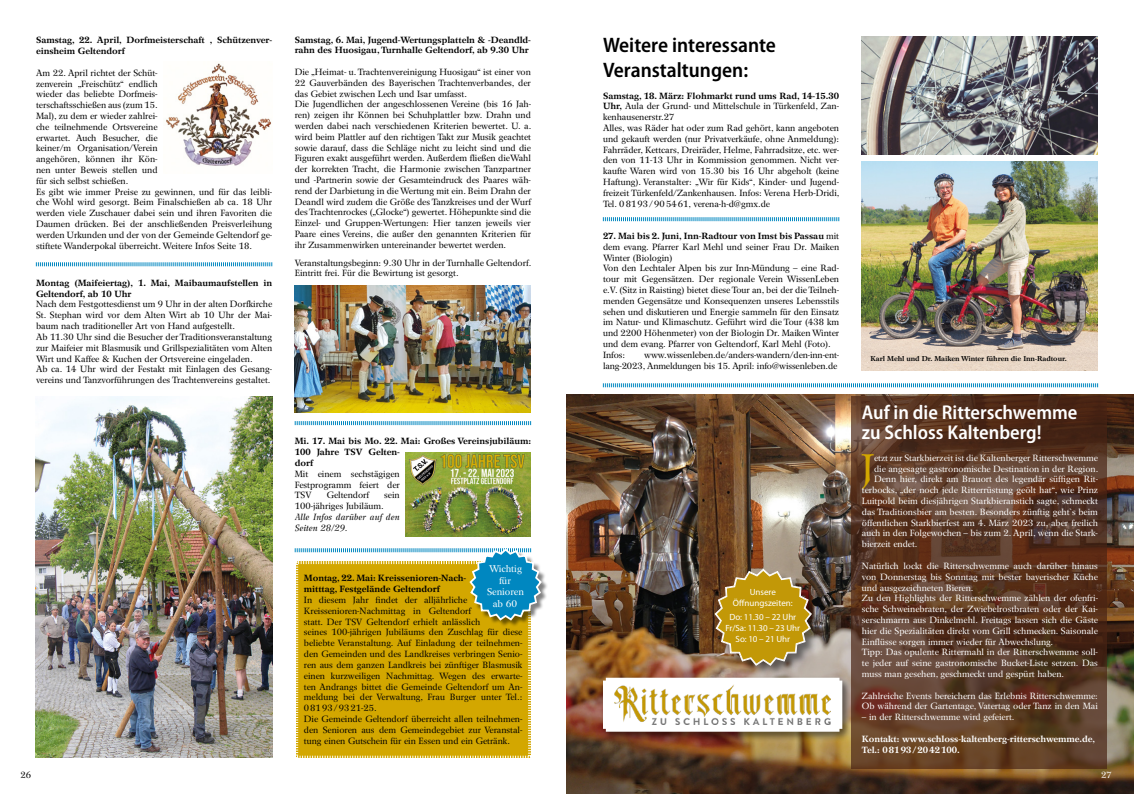
<style>
.page{position:relative;width:1134px;height:794px;background:#fff}
.page>*{position:absolute;margin:0;border:0;box-sizing:border-box;transform-origin:0 0}
.t1{font:39.8px "Wilke LT Std";color:#d3a700}
.t2{font:600 semi-condensed 21px/25.2px "Myriad Pro";color:#000}
.t3{font:600 semi-condensed 20px/20px "Myriad Pro";color:#fff}
.t4{font:9.7px/11.6px "Wilke LT Std";color:#fff;text-align:center}
.t5{font:9px/10.8px "Wilke LT Std";color:#000}
.t6{font:9px/10.8px "Wilke LT Std";color:#fff}
.t7{font:700 9px/10.8px "Wilke LT Std";color:#000}
.t8{font:700 9px/10.8px "Wilke LT Std";color:#fff}
.t9{font:9px/10.8px "Myriad Pro";letter-spacing:-.005em;color:#fff;text-align:center}
.t10{font:italic 9px/10.8px "Wilke LT Std";color:#000}
.t11{font:700 7px "Wilke LT Std";color:#000}
.s1{font-weight:700}
</style>
<div class="page">
<img style="left:567px;top:394px;width:567px;height:400px">
<img style="left:862px;top:161px;width:236px;height:209px">
<svg style="left:603px;top:217px;width:236px;height:4px"></svg>
<svg style="left:603px;top:383px;width:495px;height:5px"></svg>
<img style="left:862px;top:36px;width:236px;height:118px">
<img style="left:36px;top:397px;width:236px;height:361px">
<img style="left:166px;top:63px;width:105px;height:103px">
<svg style="left:36px;top:262px;width:236px;height:4px"></svg>
<div style="left:296px;top:622px;width:235px;height:136px;background:#d3a700"></div>
<img style="left:405px;top:452px;width:126px;height:85px">
<div style="left:470px;top:549px;width:78px;height:78px;background:#000;opacity:.5"></div>
<svg style="left:295px;top:548px;width:248px;height:74px;background:#aeaf58"></svg>
<img style="left:295px;top:286px;width:236px;height:127px">
<svg style="left:295px;top:421px;width:236px;height:4px"></svg>
<div style="left:601px;top:675px;width:251px;height:66px;background:#000;opacity:.5"></div>
<svg style="left:603px;top:677px;width:239px;height:54px"></svg>
<img style="left:615px;top:684px;width:215px;height:41px">
<svg style="left:851px;top:395px;width:255px;height:373px;background:#5b3926"></svg>
<div style="left:716px;top:570px;width:107px;height:106px;background:#000;opacity:.5"></div>
<svg style="left:715px;top:569px;width:96px;height:96px;background:#b18e28"></svg>
<p class="t7" style="left:36px;top:35px;width:238px">Samstag, 22. April, Dorfmeisterschaft , Schützenver&shy;einsheim Geltendorf</p>
<p class="t5" style="left:36px;top:67px;width:238px">Am 22. April richtet der Schüt-<br>zenverein „Freischütz“ endlich<br>wieder das beliebte Dorfmeis-<br>terschaftsschießen aus (zum 15.<br>Mal), zu dem er wieder zahlrei-<br>che teilnehmende Ortsvereine<br>erwartet. Auch Besucher, die<br>keiner/m Organisation/Verein<br>angehören, können ihr Kön-<br>nen unter Beweis stellen und<br>für sich selbst schießen.<br>Es gibt wie immer Preise zu gewinnen, und für das leibli&shy;che Wohl wird gesorgt. Beim Finalschießen ab ca. 18 Uhr werden viele Zuschauer dabei sein und ihren Favoriten die Daumen drücken. Bei der anschließenden Preisverleihung werden Urkunden und der von der Gemeinde Geltendorf ge&shy;stiftete Wanderpokal überreicht. Weitere Infos Seite 18.</p>
<p class="t7" style="left:36px;top:277px;width:238px">Montag (Maifeiertag), 1. Mai, Maibaumaufstellen in<br>Geltendorf, ab 10 Uhr</p>
<p class="t5" style="left:36px;top:299px;width:238px">Nach dem Festgottesdienst um 9 Uhr in der alten Dorfkirche St. Stephan wird vor dem Alten Wirt ab 10 Uhr der Mai&shy;baum nach traditioneller Art von Hand aufgestellt.<br>Ab 11.30 Uhr sind die Besucher der Traditionsveranstaltung zur Maifeier mit Blasmusik und Grillspezialitäten vom Alten Wirt und Kaffee &amp; Kuchen der Ortsvereine eingeladen.<br>Ab ca. 14 Uhr wird der Festakt mit Einlagen des Gesang&shy;vereins und Tanzvorführungen des Trachtenvereins gestaltet.</p>
<p class="t7" style="left:295px;top:34px;width:238px">Samstag, 6. Mai, Jugend-Wertungsplatteln &amp; -Deandld&shy;rahn des Huosigau, Turnhalle Geltendorf, ab 9.30 Uhr</p>
<p class="t5" style="left:295px;top:66px;width:238px">Die „Heimat- u. Trachtenvereinigung Huosigau“ ist einer von 22 Gauverbänden des Bayerischen Trachtenverbandes, der das Gebiet zwischen Lech und Isar umfasst.<br>Die Jugendlichen der angeschlossenen Vereine (bis 16 Jah&shy;ren) zeigen ihr Können bei Schuhplattler bzw. Drahn und werden dabei nach verschiedenen Kriterien bewertet. U. a. wird beim Plattler auf den richtigen Takt zur Musik geachtet sowie darauf, dass die Schläge nicht zu leicht sind und die Figuren exakt ausgeführt werden. Außerdem fließen dieWahl der korrekten Tracht, die Harmonie zwischen Tanzpartner und -Partnerin sowie der Gesamteindruck des Paares wäh&shy;rend der Darbietung in die Wertung mit ein. Beim Drahn der Deandl wird zudem die Größe des Tanzkreises und der Wurf des Trachtenrockes („Glocke“) gewertet. Höhepunkte sind die Einzel- und Gruppen-Wertungen: Hier tanzen jeweils vier Paare eines Vereins, die außer den genannten Kriterien für ihr Zusammenwirken untereinander bewertet werden.</p>
<p class="t5" style="left:295px;top:257px;width:238px">Veranstaltungsbeginn: 9.30 Uhr in der Turnhalle Geltendorf.<br>Eintritt frei. Für die Bewirtung ist gesorgt.</p>
<p class="t7" style="left:295px;top:436px;width:238px">Mi. 17. Mai bis Mo. 22. Mai: Großes Vereinsjubiläum:<br>100 Jahre TSV Gelten-<br>dorf</p>
<p class="t5" style="left:295px;top:468px;width:107px;text-align:justify">Mit einem sechstägigen Festprogramm feiert der TSV</p>
<p class="t5" style="left:327px;top:490px;width:44px">Geltendorf</p>
<p class="t5" style="left:384px;top:490px;width:17px">sein</p>
<p class="t5" style="left:295px;top:501px;width:91px">100-jähriges Jubiläum.</p>
<p class="t10" style="left:295px;top:511px;width:107px">Alle Infos darüber auf den<br>Seiten 28/29.</p>
<p class="t4" style="left:487px;top:563px;width:38px">Wichtig für<br>Senioren ab 60</p>
<p class="t7" style="left:304px;top:573px;width:164px">Montag, 22. Mai: Kreissenioren-Nach&shy;mitttag, Festgelände Geltendorf</p>
<p class="t5" style="left:304px;top:594px;width:220px">In diesem Jahr findet der alljährliche Kreissenioren-Nachmittag in Geltendorf<br>statt. Der TSV Geltendorf erhielt anlässlich<br>seines 100-jährigen Jubiläums den Zuschlag für diese beliebte Veranstaltung. Auf Einladung der teilnehmen&shy;den Gemeinden und des Landkreises verbringen Senio&shy;ren aus dem ganzen Landkreis bei zünftiger Blasmusik einen kurzweiligen Nachmittag. Wegen des erwarte&shy;ten Andrangs bittet die Gemeinde Geltendorf um An&shy;meldung bei der Verwaltung, Frau Burger unter Tel.:<br>08193/9321-25.<br>Die Gemeinde Geltendorf überreicht allen teilnehmen&shy;den Senioren aus dem Gemeindegebiet zur Veranstal&shy;tung einen Gutschein für ein Essen und ein Getränk.</p>
<h2 class="t2" style="left:603px;top:32px;width:174px">Weitere interessante<br>Veranstaltungen:</h2>
<p class="t5" style="left:603px;top:90px;width:238px"><span class="s1">Samstag, 18. März: Flohmarkt rund ums Rad, 14-15.30<br>Uhr,</span> Aula der Grund- und Mittelschule in Türkenfeld, Zan&shy;kenhausenerstr.27<br>Alles, was Räder hat oder zum Rad gehört, kann angeboten und gekauft werden (nur Privatverkäufe, ohne Anmeldung):<br>Fahrräder, Kettcars, Dreiräder, Helme, Fahrradsitze, etc. wer&shy;den von 11-13 Uhr in Kommission genommen. Nicht ver&shy;kaufte Waren wird von 15.30 bis 16 Uhr abgeholt (keine Haftung). Veranstalter: „Wir für Kids“, Kinder- und Jugend&shy;freizeit Türkenfeld/Zankenhausen. Infos: Verena Herb-Dridi, Tel. 08193/905461, verena-h-d@gmx.de</p>
<p class="t5" style="left:603px;top:230px;width:238px"><span class="s1">27. Mai bis 2. Juni, Inn-Radtour von Imst bis Passau</span> mit dem evang. Pfarrer Karl Mehl und seiner Frau Dr. Maiken Winter (Biologin)<br>Von den Lechtaler Alpen bis zur Inn-Mündung – eine Rad&shy;tour mit Gegensätzen. Der regionale Verein WissenLeben e.V. (Sitz in Raisting) bietet diese Tour an, bei der die Teilneh&shy;menden Gegensätze und Konsequenzen unseres Lebensstils sehen und diskutieren und Energie sammeln für den Einsatz im Natur- und Klimaschutz. Geführt wird die Tour (438 km und 2200 Höhenmeter) von der Biologin Dr. Maiken Winter und dem evang. Pfarrer von Geltendorf, Karl Mehl (Foto).<br>Infos:</p>
<p class="t5" style="left:603px;top:349px;width:238px;text-align:right">www.wissenleben.de/anders-wandern/den-inn-ent&shy;lang-2023, Anmeldungen bis 15. April: info@wissenleben.de</p>
<p class="t9" style="left:733px;top:586px;width:61px">Unsere<br>Öffnungszeiten:</p>
<p class="t9" style="left:725px;top:612px;width:76px">Do: 11.30 – 22 Uhr<br>Fr/Sa: 11.30 – 23 Uhr<br>So: 10 – 21 Uhr</p>
<p class="t11" style="left:870px;top:354px;width:198px">Karl Mehl und Dr. Maiken Winter führen die Inn-Radtour.</p>
<h3 class="t3" style="left:862px;top:403px;width:217px">Auf in die Ritterschwemme zu Schloss Kaltenberg!</h3>
<h1 class="t1" style="left:861px;top:445px;width:15px">J</h1>
<p class="t6" style="left:874px;top:452px;width:225px">etzt zur Starkbierzeit ist die Kaltenberger Ritterschwemme</p>
<p class="t6" style="left:874px;top:463px;width:226px">die angesagte gastronomische Destination in der Region.</p>
<p class="t6" style="left:874px;top:474px;width:225px">Denn hier, direkt am Brauort des legendär süffigen Rit-</p>
<p class="t6" style="left:862px;top:485px;width:238px">terbocks, „der noch jede Ritterrüstung geölt hat“, wie Prinz</p>
<p class="t6" style="left:862px;top:495px;width:238px">Luitpold beim diesjährigen Starkbieranstich sagte, schmeckt</p>
<p class="t6" style="left:862px;top:506px;width:238px">das Traditionsbier am besten. Besonders zünftig geht`s beim</p>
<p class="t6" style="left:862px;top:517px;width:238px">öffentlichen Starkbierfest am 4. März 2023 zu, aber freilich</p>
<p class="t6" style="left:862px;top:528px;width:238px">auch in den Folgewochen – bis zum 2. April, wenn die Stark-</p>
<p class="t6" style="left:862px;top:539px;width:57px">bierzeit endet.</p>
<p class="t6" style="left:862px;top:560px;width:238px">Natürlich lockt die Ritterschwemme auch darüber hinaus von Donnerstag bis Sonntag mit bester bayerischer Küche und ausgezeichneten Bieren.<br>Zu den Highlights der Ritterschwemme zählen der ofenfri&shy;sche Schweinebraten, der Zwiebelrostbraten oder der Kai&shy;serschmarrn aus Dinkelmehl. Freitags lassen sich die Gäste hier die Spezialitäten direkt vom Grill schmecken. Saisonale Einflüsse sorgen immer wieder für Abwechslung.<br>Tipp: Das opulente Rittermahl in der Ritterschwemme soll&shy;te jeder auf seine gastronomische Bucket-Liste setzen. Das muss man gesehen, geschmeckt und gespürt haben.</p>
<p class="t6" style="left:862px;top:690px;width:238px">Zahlreiche Events bereichern das Erlebnis Ritterschwemme:<br>Ob während der Gartentage, Vatertag oder Tanz in den Mai</p>
<p class="t6" style="left:862px;top:711px;width:154px">– in der Ritterschwemme wird gefeiert.</p>
<p class="t8" style="left:862px;top:733px;width:235px">Kontakt: www.schloss-kaltenberg-ritterschwemme.de,<br>Tel.: 08193/2042100.</p>
<p class="t5" style="left:20px;top:769px;width:12px">26</p>
<p class="t6" style="left:1101px;top:769px;width:12px">27</p>
</div>
